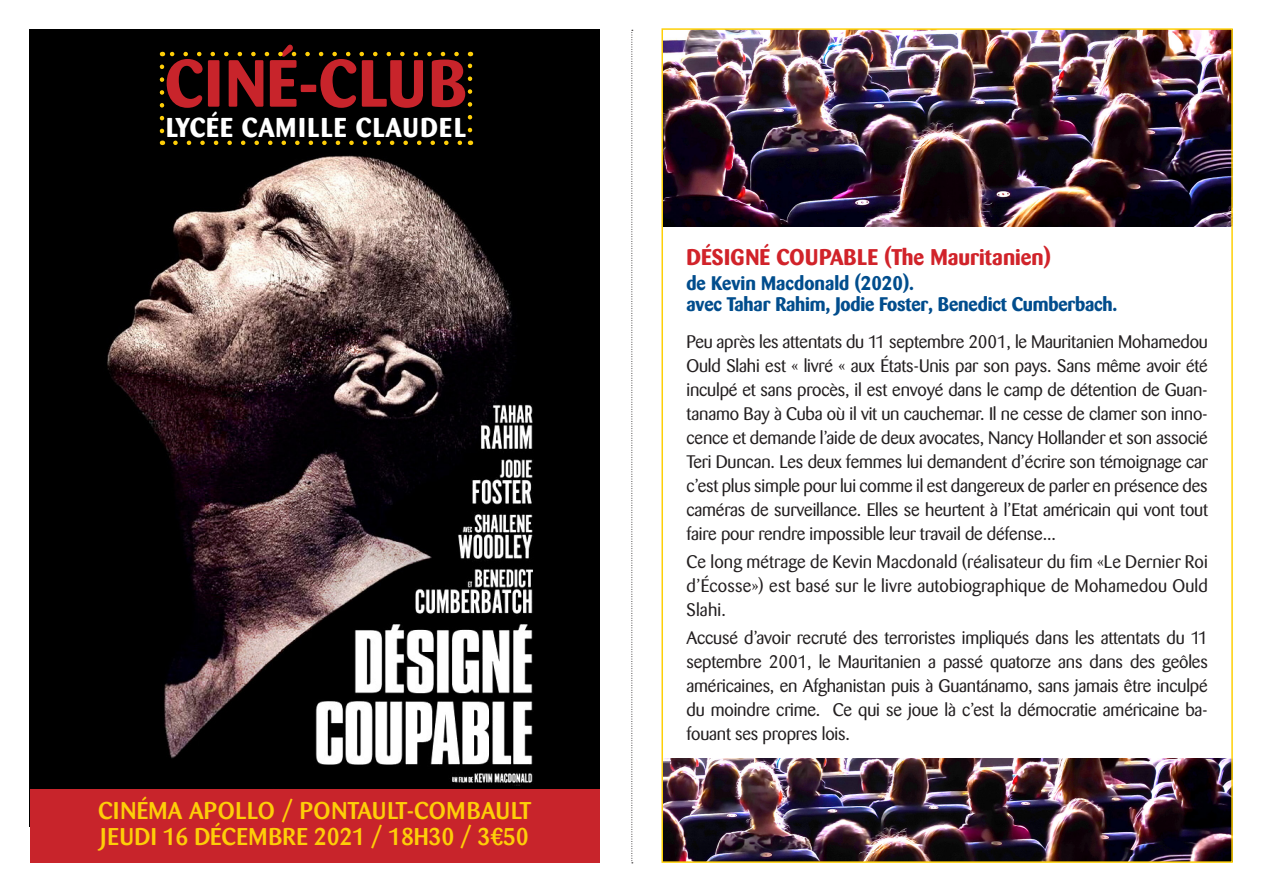
<style>
.page{position:relative;width:1263px;height:893px;background:#fff}
.page>*{position:absolute;margin:0;border:0;box-sizing:border-box;transform-origin:0 0}
.t1{font:700 65.85px "Barmeno";letter-spacing:.02em;color:#c8242b}
.t2{font:700 27px "Barmeno";letter-spacing:.04em;color:#fff}
.t3{font:500 24px/25.5px "Barmeno";letter-spacing:.01em;color:#fece08}
.t4{font:700 22.5px "Barmeno";color:#d1232a}
.t5{font:700 19.5px/21px "Barmeno";letter-spacing:-.01em;color:#014d8d}
.t6{font:18px/24px "Barmeno";letter-spacing:-.01em;color:#231f20;text-align:justify}
</style>
<div class="page">
<svg style="left:631px;top:30px;width:2px;height:833px"></svg>
<img style="left:30px;top:30px;width:570px;height:759px">
<div style="left:30px;top:789px;width:570px;height:74px;background:#c8242b"></div>
<svg style="left:175px;top:141px;width:288px;height:4px"></svg>
<svg style="left:169px;top:52px;width:288px;height:4px"></svg>
<svg style="left:160px;top:67px;width:4px;height:78px"></svg>
<svg style="left:468px;top:52px;width:4px;height:78px"></svg>
<img style="left:664px;top:758px;width:566px;height:102px">
<img style="left:664px;top:31px;width:566px;height:195px">
<h1 class="t1" style="left:165px;top:44px;width:303px">Ciné-Club</h1>
<h2 class="t2" style="left:166px;top:111px;width:301px">lyCée Camille Claudel</h2>
<h3 class="t3" style="left:98px;top:798px;width:435px">CINÉMA APOLLO / PONTAULT-COMBAULT<br>JEUDI 16 DÉCEMBRE 2021 / 18H30 / 3€50</h3>
<p class="t4" style="left:686px;top:243px;width:366px">Désigné coupable (The Mauritanien)</p>
<p class="t5" style="left:686px;top:273px;width:432px">de Kevin Macdonald (2020).<br>avec Tahar Rahim, Jodie Foster, benedict cumberbach.</p>
<p class="t6" style="left:686px;top:330px;width:523px">Peu après les attentats du 11 septembre 2001, le Mauritanien Mohamedou Ould Slahi est « livré « aux États-Unis par son pays. Sans même avoir été inculpé et sans procès, il est envoyé dans le camp de détention de Guan&shy;tanamo Bay à Cuba où il vit un cauchemar. Il ne cesse de clamer son inno&shy;cence et demande l’aide de deux avocates, Nancy Hollander et son associé Teri Duncan. Les deux femmes lui demandent d’écrire son témoignage car c’est plus simple pour lui comme il est dangereux de parler en présence des caméras de surveillance. Elles se heurtent à l’Etat américain qui vont tout faire pour rendre impossible leur travail de défense...</p>
<p class="t6" style="left:686px;top:550px;width:523px">Ce long métrage de Kevin Macdonald (réalisateur du fim «Le Dernier Roi d’Écosse») est basé sur le livre autobiographique de Mohamedou Ould Slahi.</p>
<p class="t6" style="left:686px;top:626px;width:523px">Accusé d’avoir recruté des terroristes impliqués dans les attentats du 11 septembre 2001, le Mauritanien a passé quatorze ans dans des geôles américaines, en Afghanistan puis à Guantánamo, sans jamais être inculpé du moindre crime. Ce qui se joue là c’est la démocratie américaine ba&shy;fouant ses propres lois.</p>
</div>
